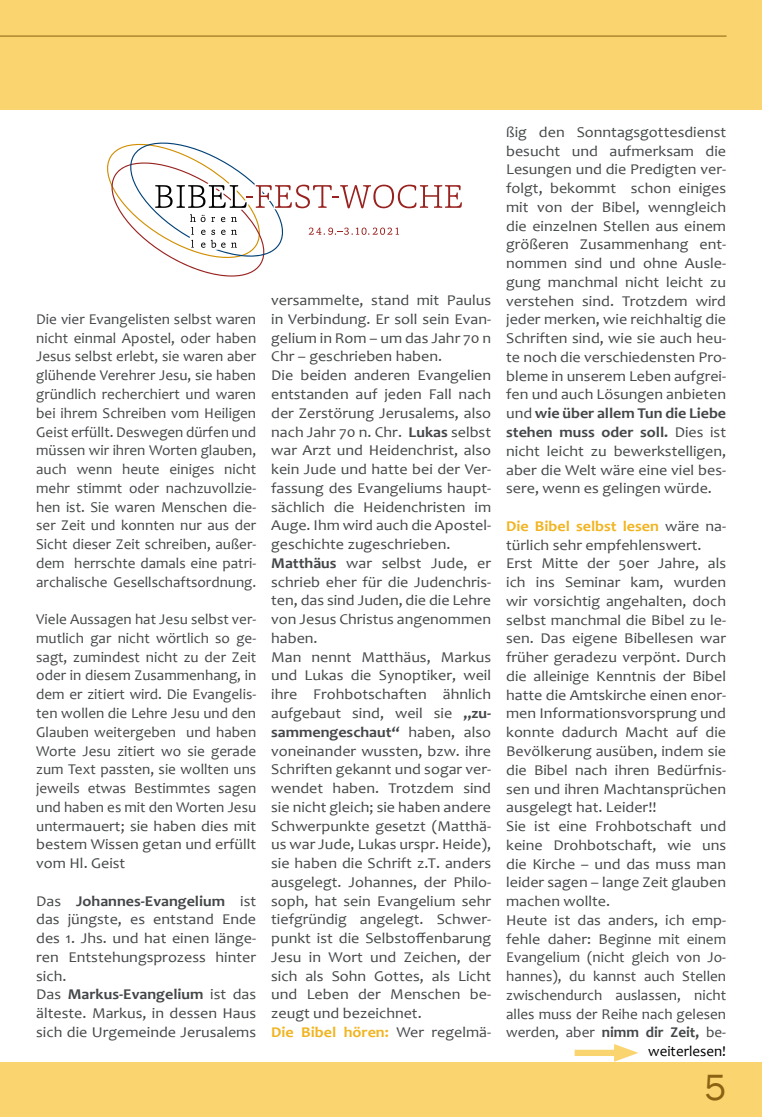
<style>
.page{position:relative;width:762px;height:1117px;background:#fff}
.page>*{position:absolute;margin:0;border:0;box-sizing:border-box;transform-origin:0 0}
.t1{font:37.5px "Franklin Gothic";color:#8b6112}
.t2{font:15px/18.8px "Candara";color:#444749;scale:1.07 1}
.t3{font:15px/18.8px "Candara";color:#444749;text-align:justify}
.t4{font:15px "Candara";color:#000}
.s1{font-weight:700}
.s2{font-weight:700;color:#f1b420}
</style>
<div class="page">
<div style="left:575px;top:1049px;width:49px;height:6px;background:#fad46f"></div>
<svg style="left:614px;top:1044px;width:24px;height:17px"></svg>
<div style="left:0;top:0;width:762px;height:110px;background:#fad46f"></div>
<hr style="left:0;top:36px;width:726px;height:1px;background:#8b6112">
<div style="left:0;top:1062px;width:762px;height:54px;background:#fad46f"></div>
<svg style="left:107px;top:142px;width:355px;height:134px"></svg>
<p class="t3" style="left:36px;top:309px;width:221px">Die vier Evangelisten selbst waren nicht einmal Apostel, oder haben Jesus selbst erlebt, sie waren aber glühende Verehrer Jesu, sie haben gründlich recherchiert und waren bei ihrem Schreiben vom Heiligen Geist erfüllt. Deswegen dürfen und müssen wir ihren Worten glauben, auch wenn heute einiges nicht mehr stimmt oder nachzuvollzie&shy;hen ist. Sie waren Menschen die&shy;ser Zeit und konnten nur aus der Sicht dieser Zeit schreiben, außer&shy;dem herrschte damals eine patri&shy;archalische Gesellschaftsordnung.</p>
<p class="t3" style="left:36px;top:609px;width:221px">Viele Aussagen hat Jesu selbst ver&shy;mutlich gar nicht wörtlich so ge&shy;sagt, zumindest nicht zu der Zeit oder in diesem Zusammenhang, in dem er zitiert wird. Die Evangelis&shy;ten wollen die Lehre Jesu und den Glauben weitergeben und haben Worte Jesu zitiert wo sie gerade zum Text passten, sie wollten uns jeweils etwas Bestimmtes sagen und haben es mit den Worten Jesu untermauert; sie haben dies mit bestem Wissen getan und erfüllt vom Hl. Geist</p>
<p class="t2" style="left:36px;top:891px;width:207px">Das <span class="s1">Johannes-Evangelium</span> ist das jüngste, es entstand Ende des 1. Jhs. und hat einen länge&shy;ren Entstehungsprozess hinter sich.<br>Das <span class="s1">Markus-Evangelium</span> ist das älteste. Markus, in dessen Haus sich die Urgemeinde Jerusalems</p>
<p class="t2" style="left:271px;top:291px;width:207px">versammelte, stand mit Paulus in Verbindung. Er soll sein Evan&shy;gelium in Rom – um das Jahr 70 n<br>Chr – geschrieben haben.<br>Die beiden anderen Evangelien entstanden auf jeden Fall nach der Zerstörung Jerusalems, also nach Jahr 70 n. Chr. <span class="s1">Lukas</span> selbst war Arzt und Heidenchrist, also kein Jude und hatte bei der Ver&shy;fassung des Evangeliums haupt&shy;sächlich die Heidenchristen im<br>Auge. Ihm wird auch die Apostel&shy;geschichte zugeschrieben.<br><span class="s1">Matthäus</span> war selbst Jude, er schrieb eher für die Judenchris&shy;ten, das sind Juden, die die Lehre von Jesus Christus angenommen haben.<br>Man nennt Matthäus, Markus und Lukas die Synoptiker, weil ihre Frohbotschaften ähnlich aufgebaut sind, weil sie <span class="s1">„zu&shy;sammengeschaut“</span> haben, also voneinander wussten, bzw. ihre<br>Schriften gekannt und sogar ver&shy;wendet haben. Trotzdem sind sie nicht gleich; sie haben andere<br>Schwerpunkte gesetzt (Matthä&shy;us war Jude, Lukas urspr. Heide), sie haben die Schrift z.T. anders ausgelegt. Johannes, der Philo&shy;soph, hat sein Evangelium sehr tiefgründig angelegt. Schwer&shy;punkt ist die Selbstoffenbarung<br>Jesu in Wort und Zeichen, der sich als Sohn Gottes, als Licht und Leben der Menschen be&shy;zeugt und bezeichnet.<br><span class="s2">Die Bibel hören:</span> Wer regelmä-</p>
<p class="t2" style="left:506px;top:122px;width:207px;text-align:justify">ßig den Sonntagsgottesdienst besucht und aufmerksam die Lesungen und die Predigten ver&shy;folgt, bekommt schon einiges mit von der Bibel, wenngleich die einzelnen Stellen aus einem größeren Zusammenhang ent&shy;nommen sind und ohne Ausle&shy;gung manchmal nicht leicht zu verstehen sind. Trotzdem wird jeder merken, wie reichhaltig die Schriften sind, wie sie auch heu&shy;te noch die verschiedensten Pro&shy;bleme in unserem Leben aufgrei&shy;fen und auch Lösungen anbieten und <span class="s1">wie über allem Tun die Liebe stehen muss oder soll.</span> Dies ist nicht leicht zu bewerkstelligen, aber die Welt wäre eine viel bes&shy;sere, wenn es gelingen würde.</p>
<p class="t2" style="left:506px;top:516px;width:207px"><span class="s2">Die Bibel selbst lesen</span> wäre na&shy;türlich sehr empfehlenswert.<br>Erst Mitte der 50er Jahre, als ich ins Seminar kam, wurden wir vorsichtig angehalten, doch selbst manchmal die Bibel zu le&shy;sen. Das eigene Bibellesen war früher geradezu verpönt. Durch die alleinige Kenntnis der Bibel hatte die Amtskirche einen enor&shy;men Informationsvorsprung und konnte dadurch Macht auf die<br>Bevölkerung ausüben, indem sie die Bibel nach ihren Bedürfnis&shy;sen und ihren Machtansprüchen ausgelegt hat. Leider!!<br>Sie ist eine Frohbotschaft und keine Drohbotschaft, wie uns die Kirche – und das muss man leider sagen – lange Zeit glauben machen wollte.<br>Heute ist das anders, ich emp&shy;fehle daher: Beginne mit einem<br>Evangelium (nicht gleich von Jo&shy;hannes), du kannst auch Stellen zwischendurch auslassen, nicht alles muss der Reihe nach gelesen werden, aber <span class="s1">nimm dir Zeit,</span> be-</p>
<p class="t4" style="left:648px;top:1041px;width:79px">weiterlesen!</p>
<h1 class="t1" style="left:704px;top:1063px;width:23px">5</h1>
</div>
